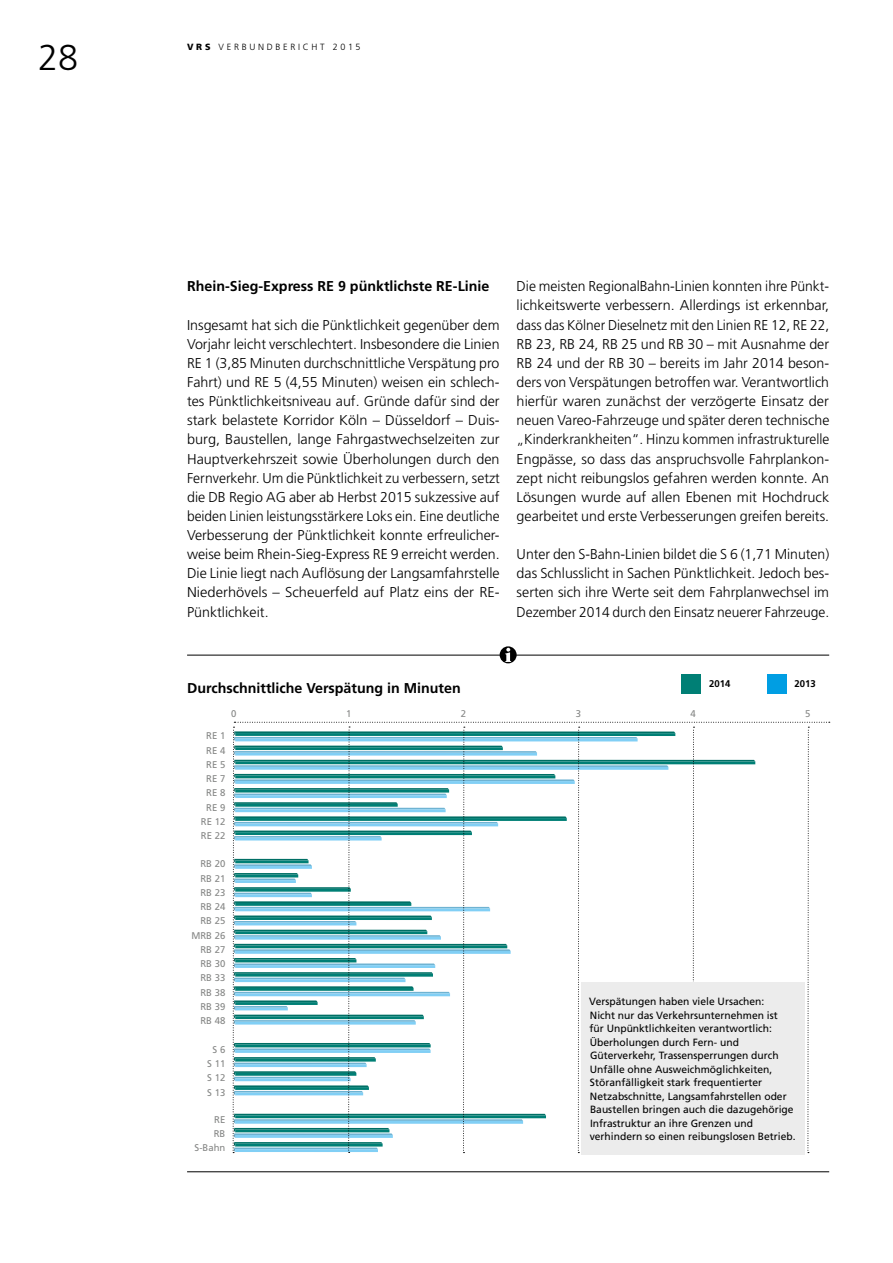
<style>
.page{position:relative;width:893px;height:1263px;background:#fff}
.page>*{position:absolute;margin:0;border:0;box-sizing:border-box;transform-origin:0 0}
.t1{font:300 36px "Frutiger LT";color:#000}
.t2{font:300 14.25px/19.2px "Frutiger LT";color:#000;text-align:justify}
.t3{font:700 14.25px "Frutiger LT";color:#000}
.t4{font:10.5px/13.5px "Frutiger LT";color:#000}
.t5{font:9.75px/14.2px "Frutiger LT";color:#868786;text-align:center}
.t6{font:700 9.75px "Frutiger LT";color:#000}
.t7{font:300 9px "Frutiger LT";letter-spacing:.3em;color:#000}
.s1{font-weight:900}
</style>
<div class="page">
<div style="left:767px;top:674px;width:19px;height:19px;background:#009ee3"></div>
<div style="left:681px;top:674px;width:20px;height:19px;background:#007f75"></div>
<hr style="left:187px;top:655px;width:642px;height:1px;background:#000">
<hr style="left:187px;top:1171px;width:642px;height:1px;background:#000">
<div style="left:500px;top:646px;width:17px;height:17px;background:#000;border-radius:50%"></div>
<svg style="left:505px;top:648px;width:6px;height:14px"></svg>
<svg style="left:233px;top:722px;width:597px;height:431px"></svg>
<div style="left:581px;top:982px;width:224px;height:173px;background:#ececec"></div>
<h1 class="t1" style="left:38px;top:37px;width:42px">28</h1>
<p class="t7" style="left:187px;top:41px;width:175px"><span class="s1">VRS</span> VERBUNDBERICHT 2015</p>
<p class="t3" style="left:187px;top:278px;width:304px">Rhein-Sieg-Express RE 9 pünktlichste RE-Linie</p>
<p class="t2" style="left:187px;top:315px;width:314px">Insgesamt hat sich die Pünktlichkeit gegenüber dem Vorjahr leicht verschlechtert. Insbesondere die Linien RE 1 (3,85 Minuten durchschnittliche Verspätung pro Fahrt) und RE 5 (4,55 Minuten) weisen ein schlech&shy;tes Pünktlichkeitsniveau auf. Gründe dafür sind der stark belastete Korridor Köln – Düsseldorf – Duis&shy;burg, Baustellen, lange Fahrgastwechselzeiten zur Hauptverkehrszeit sowie Überholungen durch den Fernverkehr. Um die Pünktlichkeit zu verbessern, setzt die DB Regio AG aber ab Herbst 2015 sukzessive auf beiden Linien leistungsstärkere Loks ein. Eine deutliche Verbesserung der Pünktlichkeit konnte erfreulicher&shy;weise beim Rhein-Sieg-Express RE 9 erreicht werden.<br>Die Linie liegt nach Auflösung der Langsamfahrstelle Niederhövels – Scheuerfeld auf Platz eins der RE-Pünktlichkeit.</p>
<p class="t2" style="left:517px;top:277px;width:314px">Die meisten RegionalBahn-Linien konnten ihre Pünkt&shy;lichkeitswerte verbessern. Allerdings ist erkennbar, dass das Kölner Dieselnetz mit den Linien RE 12, RE 22, RB 23, RB 24, RB 25 und RB 30 – mit Ausnahme der RB 24 und der RB 30 – bereits im Jahr 2014 beson&shy;ders von Verspätungen betroffen war. Verantwortlich hierfür waren zunächst der verzögerte Einsatz der neuen Vareo-Fahrzeuge und später deren technische „Kinderkrankheiten“. Hinzu kommen infrastrukturelle Engpässe, so dass das anspruchsvolle Fahrplankon&shy;zept nicht reibungslos gefahren werden konnte. An Lösungen wurde auf allen Ebenen mit Hochdruck gearbeitet und erste Verbesserungen greifen bereits.</p>
<p class="t2" style="left:517px;top:545px;width:314px">Unter den S-Bahn-Linien bildet die S 6 (1,71 Minuten) das Schlusslicht in Sachen Pünktlichkeit. Jedoch bes&shy;serten sich ihre Werte seit dem Fahrplanwechsel im Dezember 2014 durch den Einsatz neuerer Fahrzeuge.</p>
<p class="t3" style="left:187px;top:680px;width:275px">Durchschnittliche Verspätung in Minuten</p>
<p class="t6" style="left:709px;top:678px;width:23px">2014</p>
<p class="t6" style="left:794px;top:678px;width:23px">2013</p>
<p class="t5" style="left:231px;top:706px;width:7px">0</p>
<p class="t5" style="left:346px;top:706px;width:7px">1</p>
<p class="t5" style="left:461px;top:706px;width:7px">2</p>
<p class="t5" style="left:576px;top:706px;width:7px">3</p>
<p class="t5" style="left:690px;top:706px;width:7px">4</p>
<p class="t5" style="left:805px;top:706px;width:7px">5</p>
<p class="t5" style="left:201px;top:729px;width:26px">RE 1<br>RE 4<br>RE 5<br>RE 7<br>RE 8<br>RE 9<br>RE 12<br>RE 22</p>
<p class="t5" style="left:191px;top:857px;width:35px;text-align:right">RB 20<br>RB 21<br>RB 23<br>RB 24<br>RB 25<br>MRB 26<br>RB 27<br>RB 30<br>RB 33<br>RB 38<br>RB 39<br>RB 48</p>
<p class="t5" style="left:207px;top:1042px;width:20px">S 6<br>S 11<br>S 12<br>S 13</p>
<p class="t5" style="left:195px;top:1112px;width:32px;text-align:right">RE<br>RB<br>S-Bahn</p>
<p class="t4" style="left:589px;top:995px;width:208px">Verspätungen haben viele Ursachen:<br>Nicht nur das Verkehrsunternehmen ist<br>für Unpünktlichkeiten verantwortlich:<br>Überholungen durch Fern- und Güterverkehr, Trassensperrungen durch Unfälle ohne Ausweichmöglichkeiten, Störanfälligkeit stark frequentierter Netzabschnitte, Langsamfahrstellen oder Baustellen bringen auch die dazugehörige Infrastruktur an ihre Grenzen und verhindern so einen reibungslosen Betrieb.</p>
</div>
